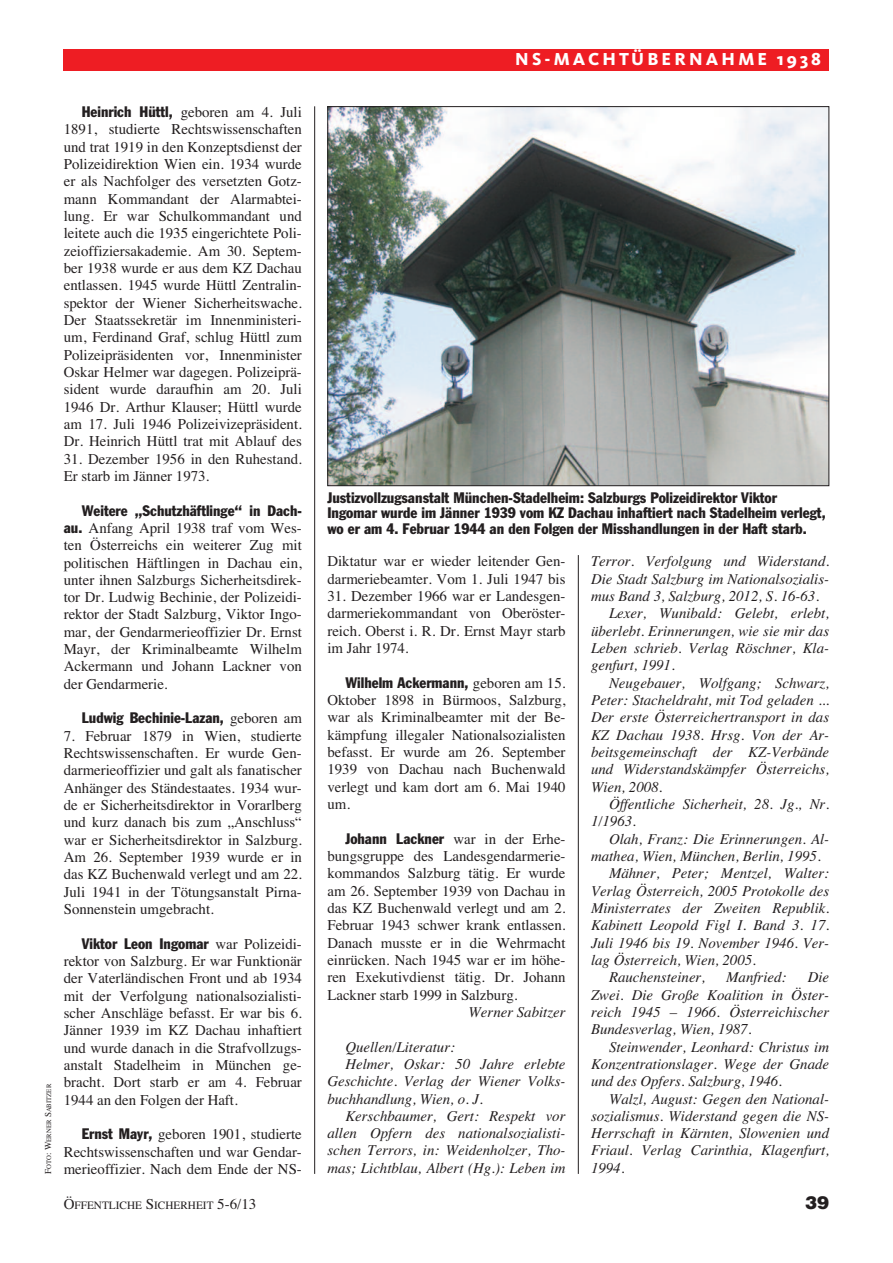
<style>
.page{position:relative;width:893px;height:1263px;background:#fff}
.page>*{position:absolute;margin:0;border:0;box-sizing:border-box;transform-origin:0 0}
.t1{font:800 18px "Kievit";letter-spacing:.175em;color:#fff}
.t2{font:900 18px "Helvetica";color:#231f20}
.t3{font:15px/17.4px "Times";color:#231f20;text-align:justify}
.t4{font:italic 15px/17.2px "Times";color:#231f20;text-align:justify}
.t5{font:condensed 15px/15.8px "Franklin Gothic";color:#231f20}
.t6{font:11.25px "Times";color:#231f20}
.t7{font:6.75px "Times";color:#231f20}
.s1{font-size:9px}
.s2{font-family:"Franklin Gothic";font-stretch:condensed}
.s3{font-family:"Times";font-stretch:normal}
.s4{font-size:15px}
</style>
<div class="page">
<hr style="left:314px;top:106px;width:1px;height:1068px;background:#231f20">
<hr style="left:578px;top:555px;width:1px;height:619px;background:#231f20">
<div style="left:64px;top:49px;width:765px;height:21px;background:#ee1d23"></div>
<img style="left:329px;top:108px;width:498px;height:376px">
<p class="t1" style="left:515px;top:53px;width:307px">NS-MACHTÜBERNAHME 1938</p>
<p class="t7" style="left:45px;top:1174px;width:91px;rotate:-90deg"><span class="s1">F</span>OTO<span class="s1">: W</span>ERNER <span class="s1">S</span>ABITZER</p>
<p class="t3" style="left:64px;top:103px;width:240px;text-indent:18px"><span class="s2">Heinrich Hüttl,</span> geboren am 4. Juli 1891, studierte Rechtswissenschaften und trat 1919 in den Konzeptsdienst der Polizeidirektion Wien ein. 1934 wurde er als Nachfolger des versetzten Gotz&shy;mann Kommandant der Alarmabtei&shy;lung. Er war Schulkommandant und leitete auch die 1935 eingerichtete Poli&shy;zeioffiziersakademie. Am 30. Septem&shy;ber 1938 wurde er aus dem KZ Dachau entlassen. 1945 wurde Hüttl Zentralin&shy;spektor der Wiener Sicherheitswache.<br>Der Staatssekretär im Innenministeri&shy;um, Ferdinand Graf, schlug Hüttl zum Polizeipräsidenten vor, Innenminister Oskar Helmer war dagegen. Polizeiprä&shy;sident wurde daraufhin am 20. Juli 1946 Dr. Arthur Klauser; Hüttl wurde am 17. Juli 1946 Polizeivizepräsident.<br>Dr. Heinrich Hüttl trat mit Ablauf des</p>
<p class="t3" style="left:64px;top:450px;width:240px">31. Dezember 1956 in den Ruhestand.<br>Er starb im Jänner 1973.</p>
<p class="t5" style="left:82px;top:503px;width:222px">Weitere „Schutzhäftlinge“ in Dach-</p>
<p class="t3" style="left:64px;top:519px;width:240px"><span class="s2">au.</span> Anfang April 1938 traf vom Wes&shy;ten Österreichs ein weiterer Zug mit politischen Häftlingen in Dachau ein, unter ihnen Salzburgs Sicherheitsdirek&shy;tor Dr. Ludwig Bechinie, der Polizeidi&shy;rektor der Stadt Salzburg, Viktor Ingo&shy;mar, der Gendarmerieoffizier Dr. Ernst Mayr, der Kriminalbeamte Wilhelm Ackermann und Johann Lackner von der Gendarmerie.</p>
<p class="t5" style="left:82px;top:711px;width:222px">Ludwig Bechinie-Lazan, <span class="s3">geboren am</span></p>
<p class="t3" style="left:64px;top:727px;width:240px">7. Februar 1879 in Wien, studierte Rechtswissenschaften. Er wurde Gen&shy;darmerieoffizier und galt als fanatischer Anhänger des Ständestaates. 1934 wur&shy;de er Sicherheitsdirektor in Vorarlberg und kurz danach bis zum „Anschluss“ war er Sicherheitsdirektor in Salzburg.<br>Am 26. September 1939 wurde er in das KZ Buchenwald verlegt und am 22.<br>Juli 1941 in der Tötungsanstalt Pirna-Sonnenstein umgebracht.</p>
<p class="t5" style="left:82px;top:936px;width:222px">Viktor Leon Ingomar <span class="s3">war Polizeidi-</span></p>
<p class="t3" style="left:64px;top:952px;width:240px">rektor von Salzburg. Er war Funktionär der Vaterländischen Front und ab 1934 mit der Verfolgung nationalsozialisti&shy;scher Anschläge befasst. Er war bis 6.<br>Jänner 1939 im KZ Dachau inhaftiert und wurde danach in die Strafvollzugs&shy;anstalt Stadelheim in München ge&shy;bracht. Dort starb er am 4. Februar 1944 an den Folgen der Haft.</p>
<p class="t3" style="left:64px;top:1125px;width:240px;text-indent:18px"><span class="s2">Ernst Mayr,</span> geboren 1901, studierte Rechtswissenschaften und war Gendar&shy;merieoffizier. Nach dem Ende der NS-</p>
<p class="t5" style="left:327px;top:491px;width:500px">Justizvollzugsanstalt München-Stadelheim: Salzburgs Polizeidirektor Viktor<br>Ingomar wurde im Jänner 1939 vom KZ Dachau inhaftiert nach Stadelheim verlegt, wo er am 4. Februar 1944 an den Folgen der Misshandlungen in der Haft starb.</p>
<p class="t3" style="left:327px;top:552px;width:240px">Diktatur war er wieder leitender Gen&shy;darmeriebeamter. Vom 1. Juli 1947 bis</p>
<p class="t3" style="left:327px;top:587px;width:240px">31. Dezember 1966 war er Landesgen&shy;darmeriekommandant von Oberöster&shy;reich. Oberst i. R. Dr. Ernst Mayr starb im Jahr 1974.</p>
<p class="t5" style="left:345px;top:675px;width:222px">Wilhelm Ackermann, <span class="s3">geboren am 15.</span></p>
<p class="t3" style="left:327px;top:691px;width:240px">Oktober 1898 in Bürmoos, Salzburg, war als Kriminalbeamter mit der Be&shy;kämpfung illegaler Nationalsozialisten befasst. Er wurde am 26. September 1939 von Dachau nach Buchenwald verlegt und kam dort am 6. Mai 1940 um.</p>
<p class="t5" style="left:345px;top:831px;width:222px">Johann Lackner <span class="s3">war in der Erhe-</span></p>
<p class="t3" style="left:327px;top:847px;width:240px">bungsgruppe des Landesgendarmerie&shy;kommandos Salzburg tätig. Er wurde am 26. September 1939 von Dachau in das KZ Buchenwald verlegt und am 2.<br>Februar 1943 schwer krank entlassen.<br>Danach musste er in die Wehrmacht einrücken. Nach 1945 war er im höhe&shy;ren Exekutivdienst tätig. Dr. Johann Lackner starb 1999 in Salzburg.</p>
<p class="t4" style="left:469px;top:1003px;width:98px">Werner Sabitzer</p>
<p class="t4" style="left:345px;top:1038px;width:111px">Quellen/Literatur:</p>
<p class="t4" style="left:345px;top:1055px;width:222px">Helmer, Oskar: 50 Jahre erlebte</p>
<p class="t4" style="left:327px;top:1072px;width:240px">Geschichte. Verlag der Wiener Volks-</p>
<p class="t4" style="left:327px;top:1090px;width:157px">buchhandlung, Wien, o. J.</p>
<p class="t4" style="left:345px;top:1107px;width:222px">Kerschbaumer, Gert: Respekt vor</p>
<p class="t4" style="left:327px;top:1124px;width:240px">allen Opfern des nationalsozialisti-</p>
<p class="t4" style="left:327px;top:1142px;width:240px">schen Terrors, in: Weidenholzer, Tho-</p>
<p class="t4" style="left:327px;top:1159px;width:240px">mas; Lichtblau, Albert (Hg.): Leben im</p>
<p class="t4" style="left:591px;top:552px;width:240px">Terror. Verfolgung und Widerstand.</p>
<p class="t4" style="left:591px;top:570px;width:240px">Die Stadt Salzburg im Nationalsozialis-</p>
<p class="t4" style="left:591px;top:587px;width:230px">mus Band 3, Salzburg, 2012, S. 16-63.</p>
<p class="t4" style="left:609px;top:604px;width:222px">Lexer, Wunibald: Gelebt, erlebt,</p>
<p class="t4" style="left:591px;top:622px;width:240px">überlebt. Erinnerungen, wie sie mir das</p>
<p class="t4" style="left:591px;top:639px;width:240px">Leben schrieb. Verlag Röschner, Kla-</p>
<p class="t4" style="left:591px;top:656px;width:85px">genfurt, 1991.</p>
<p class="t4" style="left:609px;top:674px;width:222px">Neugebauer, Wolfgang; Schwarz,</p>
<p class="t4" style="left:591px;top:691px;width:240px">Peter: Stacheldraht, mit Tod geladen ...</p>
<p class="t4" style="left:591px;top:708px;width:240px">Der erste Österreichertransport in das</p>
<p class="t4" style="left:591px;top:726px;width:240px">KZ Dachau 1938. Hrsg. Von der Ar-</p>
<p class="t4" style="left:591px;top:743px;width:240px">beitsgemeinschaft der KZ-Verbände</p>
<p class="t4" style="left:591px;top:760px;width:240px">und Widerstandskämpfer Österreichs,</p>
<p class="t4" style="left:591px;top:778px;width:73px">Wien, 2008.</p>
<p class="t4" style="left:609px;top:795px;width:222px">Öffentliche Sicherheit, 28. Jg., Nr.</p>
<p class="t4" style="left:591px;top:812px;width:46px">1/1963.</p>
<p class="t4" style="left:609px;top:830px;width:222px">Olah, Franz: Die Erinnerungen. Al-</p>
<p class="t4" style="left:591px;top:847px;width:231px">mathea, Wien, München, Berlin, 1995.</p>
<p class="t4" style="left:609px;top:864px;width:222px">Mähner, Peter; Mentzel, Walter:</p>
<p class="t4" style="left:591px;top:882px;width:240px">Verlag Österreich, 2005 Protokolle des</p>
<p class="t4" style="left:591px;top:899px;width:240px">Ministerrates der Zweiten Republik.</p>
<p class="t4" style="left:591px;top:916px;width:240px">Kabinett Leopold Figl I. Band 3. 17.</p>
<p class="t4" style="left:591px;top:934px;width:240px">Juli 1946 bis 19. November 1946. Ver-</p>
<p class="t4" style="left:591px;top:951px;width:166px">lag Österreich, Wien, 2005.</p>
<p class="t4" style="left:609px;top:968px;width:98px">Rauchensteiner,</p>
<p class="t4" style="left:726px;top:968px;width:62px">Manfried:</p>
<p class="t4" style="left:591px;top:968px;width:240px;text-indent:217px">Die Zwei. Die Große Koalition in Öster&shy;reich 1945 – 1966. Österreichischer Bundesverlag, Wien, 1987.</p>
<p class="t4" style="left:591px;top:1038px;width:240px;text-indent:18px">Steinwender, Leonhard: Christus im Konzentrationslager. Wege der Gnade und des Opfers. Salzburg, 1946.</p>
<p class="t4" style="left:591px;top:1089px;width:240px;text-indent:18px">Walzl, August: Gegen den National&shy;sozialismus. Widerstand gegen die NS-Herrschaft in Kärnten, Slowenien und Friaul. Verlag Carinthia, Klagenfurt, 1994.</p>
<p class="t6" style="left:64px;top:1198px;width:194px"><span class="s4">Ö</span>FFENTLICHE <span class="s4">S</span>ICHERHEIT <span class="s4">5-6/13</span></p>
<p class="t2" style="left:805px;top:1192px;width:26px">39</p>
</div>
